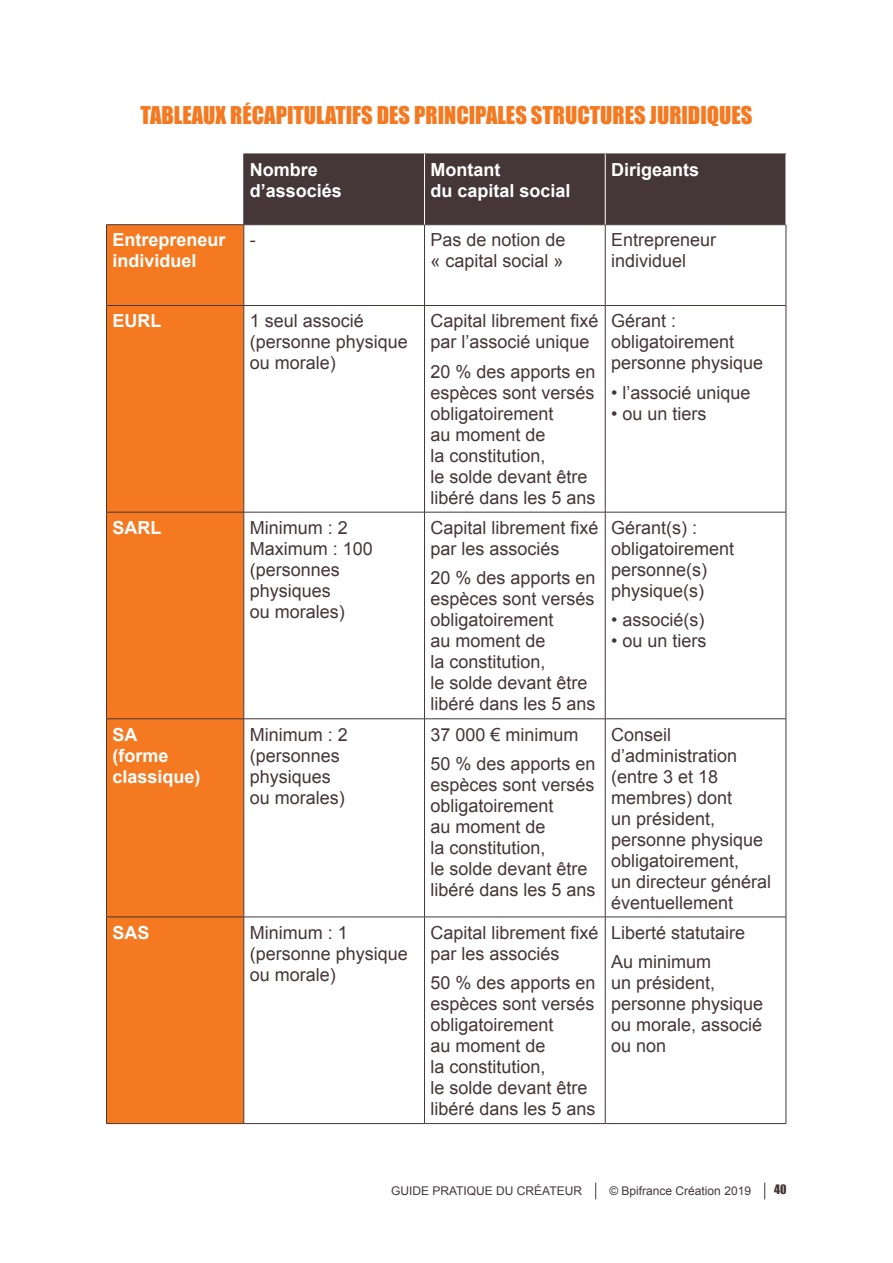
<style>
.page{position:relative;width:893px;height:1263px;background:#fff}
.page>*{position:absolute;margin:0;border:0;box-sizing:border-box;transform-origin:0 0}
.t1{font:22.5px "Impact";color:#f47921}
.t2{font:18px/21px "Arial";color:#453638}
.t3{font:700 18px/21px "Arial";color:#fff}
.t4{font:12px "Arial";color:#453638}
.t5{font:12px "Impact";color:#453638}
</style>
<div class="page">
<svg style="left:595px;top:1182px;width:1px;height:17px"></svg>
<svg style="left:764px;top:1182px;width:1px;height:17px"></svg>
<div style="left:245px;top:155px;width:541px;height:69px;background:#453638"></div>
<div style="left:107px;top:225px;width:137px;height:898px;background:#f47921"></div>
<svg style="left:245px;top:225px;width:541px;height:898px"></svg>
<hr style="left:244px;top:154px;width:180px;height:1px;background:#453638">
<hr style="left:244px;top:154px;width:1px;height:71px;background:#453638">
<hr style="left:424px;top:154px;width:181px;height:1px;background:#453638">
<hr style="left:605px;top:154px;width:181px;height:1px;background:#453638">
<hr style="left:106px;top:224px;width:138px;height:1px;background:#453638">
<hr style="left:106px;top:225px;width:1px;height:80px;background:#453638">
<hr style="left:244px;top:224px;width:180px;height:1px;background:#453638">
<hr style="left:244px;top:225px;width:1px;height:80px;background:#453638">
<hr style="left:424px;top:224px;width:181px;height:1px;background:#453638">
<hr style="left:424px;top:225px;width:1px;height:80px;background:#453638">
<hr style="left:605px;top:224px;width:181px;height:1px;background:#453638">
<hr style="left:605px;top:225px;width:1px;height:80px;background:#453638">
<hr style="left:786px;top:225px;width:1px;height:80px;background:#453638">
<hr style="left:106px;top:305px;width:138px;height:1px;background:#453638">
<hr style="left:106px;top:306px;width:1px;height:206px;background:#453638">
<hr style="left:244px;top:305px;width:180px;height:1px;background:#453638">
<hr style="left:244px;top:306px;width:1px;height:206px;background:#453638">
<hr style="left:424px;top:305px;width:181px;height:1px;background:#453638">
<hr style="left:424px;top:306px;width:1px;height:206px;background:#453638">
<hr style="left:605px;top:305px;width:181px;height:1px;background:#453638">
<hr style="left:605px;top:306px;width:1px;height:206px;background:#453638">
<hr style="left:786px;top:306px;width:1px;height:206px;background:#453638">
<hr style="left:106px;top:512px;width:138px;height:1px;background:#453638">
<hr style="left:106px;top:512px;width:1px;height:207px;background:#453638">
<hr style="left:244px;top:512px;width:180px;height:1px;background:#453638">
<hr style="left:244px;top:512px;width:1px;height:207px;background:#453638">
<hr style="left:424px;top:512px;width:181px;height:1px;background:#453638">
<hr style="left:424px;top:512px;width:1px;height:207px;background:#453638">
<hr style="left:605px;top:512px;width:181px;height:1px;background:#453638">
<hr style="left:605px;top:512px;width:1px;height:207px;background:#453638">
<hr style="left:786px;top:512px;width:1px;height:207px;background:#453638">
<hr style="left:106px;top:718px;width:138px;height:1px;background:#453638">
<hr style="left:106px;top:719px;width:1px;height:198px;background:#453638">
<hr style="left:244px;top:718px;width:180px;height:1px;background:#453638">
<hr style="left:244px;top:719px;width:1px;height:198px;background:#453638">
<hr style="left:424px;top:718px;width:181px;height:1px;background:#453638">
<hr style="left:424px;top:719px;width:1px;height:198px;background:#453638">
<hr style="left:605px;top:718px;width:181px;height:1px;background:#453638">
<hr style="left:605px;top:719px;width:1px;height:198px;background:#453638">
<hr style="left:786px;top:719px;width:1px;height:198px;background:#453638">
<hr style="left:106px;top:917px;width:138px;height:1px;background:#453638">
<hr style="left:106px;top:917px;width:1px;height:206px;background:#453638">
<hr style="left:244px;top:917px;width:180px;height:1px;background:#453638">
<hr style="left:244px;top:917px;width:1px;height:206px;background:#453638">
<hr style="left:424px;top:917px;width:181px;height:1px;background:#453638">
<hr style="left:424px;top:917px;width:1px;height:206px;background:#453638">
<hr style="left:605px;top:917px;width:181px;height:1px;background:#453638">
<hr style="left:605px;top:917px;width:1px;height:206px;background:#453638">
<hr style="left:786px;top:917px;width:1px;height:206px;background:#453638">
<hr style="left:106px;top:1123px;width:138px;height:1px;background:#453638">
<hr style="left:244px;top:1123px;width:180px;height:1px;background:#453638">
<hr style="left:424px;top:1123px;width:181px;height:1px;background:#453638">
<hr style="left:605px;top:1123px;width:181px;height:1px;background:#453638">
<hr style="left:424px;top:154px;width:1px;height:71px;background:#fff">
<hr style="left:605px;top:154px;width:1px;height:71px;background:#fff">
<p class="t1" style="left:141px;top:98px;width:613px">TABLEAUX RÉCAPITULATIFS DES PRINCIPALES STRUCTURES JURIDIQUES</p>
<p class="t3" style="left:250px;top:159px;width:94px">Nombre d’associés</p>
<p class="t3" style="left:430px;top:159px;width:142px">Montant<br>du capital social</p>
<p class="t3" style="left:611px;top:159px;width:90px">Dirigeants</p>
<p class="t3" style="left:112px;top:230px;width:115px">Entrepreneur individuel</p>
<p class="t2" style="left:250px;top:230px;width:7px">-</p>
<p class="t2" style="left:430px;top:230px;width:137px">Pas de notion de « capital social »</p>
<p class="t2" style="left:611px;top:230px;width:107px">Entrepreneur individuel</p>
<p class="t3" style="left:112px;top:311px;width:50px">EURL</p>
<p class="t2" style="left:250px;top:310px;width:160px">1 seul associé (personne physique ou morale)</p>
<p class="t2" style="left:430px;top:310px;width:170px">Capital librement fixé par l’associé unique</p>
<p class="t2" style="left:430px;top:361px;width:167px">20 % des apports en espèces sont versés obligatoirement<br>au moment de<br>la constitution,<br>le solde devant être libéré dans les 5 ans</p>
<p class="t3" style="left:112px;top:518px;width:50px">SARL</p>
<p class="t2" style="left:250px;top:517px;width:125px">Minimum : 2<br>Maximum : 100 (personnes physiques<br>ou morales)</p>
<p class="t2" style="left:430px;top:517px;width:170px">Capital librement fixé par les associés</p>
<p class="t2" style="left:430px;top:568px;width:167px">20 % des apports en espèces sont versés obligatoirement<br>au moment de<br>la constitution,<br>le solde devant être libéré dans les 5 ans</p>
<p class="t3" style="left:112px;top:724px;width:90px">SA<br>(forme classique)</p>
<p class="t2" style="left:250px;top:724px;width:100px">Minimum : 2 (personnes physiques ou morales)</p>
<p class="t2" style="left:430px;top:720px;width:167px;line-height:29.5px">37 000 € minimum<br>50 % des apports en</p>
<p class="t2" style="left:430px;top:774px;width:167px">espèces sont versés obligatoirement<br>au moment de<br>la constitution,<br>le solde devant être libéré dans les 5 ans</p>
<p class="t3" style="left:112px;top:923px;width:39px">SAS</p>
<p class="t2" style="left:250px;top:922px;width:160px">Minimum : 1 (personne physique ou morale)</p>
<p class="t2" style="left:430px;top:922px;width:170px">Capital librement fixé par les associés</p>
<p class="t2" style="left:430px;top:973px;width:167px">50 % des apports en espèces sont versés obligatoirement<br>au moment de<br>la constitution,<br>le solde devant être libéré dans les 5 ans</p>
<p class="t2" style="left:611px;top:311px;width:154px">Gérant : obligatoirement personne physique</p>
<p class="t2" style="left:611px;top:382px;width:141px">• l’associé unique</p>
<p class="t2" style="left:611px;top:403px;width:97px">• ou un tiers</p>
<p class="t2" style="left:611px;top:517px;width:125px">Gérant(s) : obligatoirement personne(s) physique(s)</p>
<p class="t2" style="left:611px;top:610px;width:95px">• associé(s)</p>
<p class="t2" style="left:611px;top:631px;width:97px">• ou un tiers</p>
<p class="t2" style="left:611px;top:724px;width:162px">Conseil d’administration (entre 3 et 18 membres) dont<br>un président, personne physique obligatoirement,<br>un directeur général éventuellement</p>
<p class="t2" style="left:611px;top:918px;width:136px;line-height:29.5px">Liberté statutaire<br>Au minimum</p>
<p class="t2" style="left:611px;top:973px;width:154px">un président, personne physique ou morale, associé ou non</p>
<p class="t4" style="left:391px;top:1183px;width:192px">GUIDE PRATIQUE DU CRÉATEUR</p>
<p class="t4" style="left:609px;top:1183px;width:143px">© Bpifrance Création 2019</p>
<p class="t5" style="left:774px;top:1180px;width:14px">40</p>
</div>
